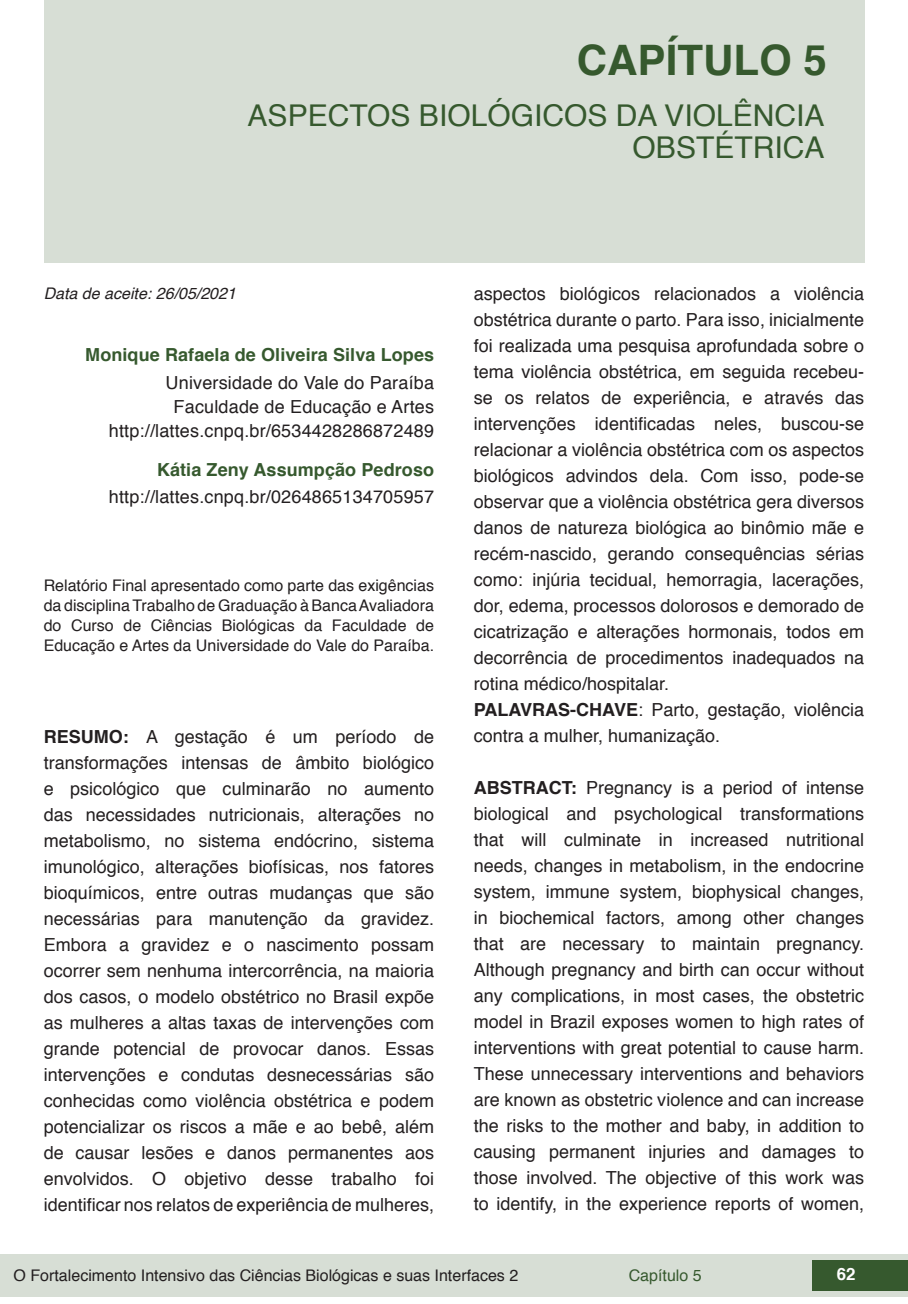
<style>
.page{position:relative;width:908px;height:1304px;background:#fff}
.page>*{position:absolute;margin:0;border:0;box-sizing:border-box;transform-origin:0 0}
.capítulos{font:700 42px "Helvetica";color:#36592e}
.nome_artigos{font:30px/32px "Helvetica";color:#36592e;text-align:right}
.Resumos_e_PC_TXT{font:18px/26px "Helvetica";color:#231f20;text-align:justify}
.info_autores{font:18px "Helvetica";letter-spacing:.01em;color:#231f20}
.nome_autores{font:700 18px "Helvetica";letter-spacing:.005em;color:#36592e}
.t1{font:700 16.8px "Helvetica";color:#fff}
.referencias_finais{font:16px/20px "Helvetica";color:#231f20;text-align:justify}
.t2{font:italic 16px "Helvetica";color:#231f20}
.t3{font:16px "Helvetica";color:#36592e}
.s1{font-weight:700}
</style>
<div class="page">
<div style="left:0;top:1254px;width:906px;height:43px;background:#d7ded5"></div>
<div style="left:812px;top:1261px;width:95px;height:30px;background:#36592e"></div>
<div style="left:44px;top:0;width:819px;height:263px;background:#d7ded5"></div>
<p class="capítulos" style="left:576px;top:26px;width:251px">CAPÍTULO 5</p>
<p class="nome_artigos" style="left:247px;top:101px;width:578px">ASPECTOS BIOLÓGICOS DA VIOLÊNCIA<br>OBSTÉTRICA</p>
<p class="t2" style="left:44px;top:280px;width:194px">Data de aceite: 26/05/2021</p>
<p class="nome_autores" style="left:85px;top:341px;width:350px">Monique Rafaela de Oliveira Silva Lopes</p>
<p class="info_autores" style="left:165px;top:369px;width:270px">Universidade do Vale do Paraíba</p>
<p class="info_autores" style="left:173px;top:393px;width:262px">Faculdade de Educação e Artes</p>
<p class="info_autores" style="left:109px;top:417px;width:326px">http://lattes.cnpq.br/6534428286872489</p>
<p class="nome_autores" style="left:157px;top:455px;width:278px">Kátia Zeny Assumpção Pedroso</p>
<p class="info_autores" style="left:109px;top:483px;width:326px">http://lattes.cnpq.br/0264865134705957</p>
<p class="referencias_finais" style="left:44px;top:576px;width:392px">Relatório Final apresentado como parte das exigências da disciplina Trabalho de Graduação à Banca Avaliadora do Curso de Ciências Biológicas da Faculdade de Educação e Artes da Universidade do Vale do Paraíba.</p>
<p class="Resumos_e_PC_TXT" style="left:44px;top:724px;width:392px"><span class="s1">RESUMO:</span> A gestação é um período de transformações intensas de âmbito biológico e psicológico que culminarão no aumento das necessidades nutricionais, alterações no metabolismo, no sistema endócrino, sistema imunológico, alterações biofísicas, nos fatores bioquímicos, entre outras mudanças que são necessárias para manutenção da gravidez.<br>Embora a gravidez e o nascimento possam ocorrer sem nenhuma intercorrência, na maioria dos casos, o modelo obstétrico no Brasil expõe as mulheres a altas taxas de intervenções com grande potencial de provocar danos. Essas intervenções e condutas desnecessárias são conhecidas como violência obstétrica e podem potencializar os riscos a mãe e ao bebê, além de causar lesões e danos permanentes aos envolvidos. O objetivo desse trabalho foi identificar nos relatos de experiência de mulheres,</p>
<p class="Resumos_e_PC_TXT" style="left:473px;top:281px;width:392px">aspectos biológicos relacionados a violência obstétrica durante o parto. Para isso, inicialmente foi realizada uma pesquisa aprofundada sobre o tema violência obstétrica, em seguida recebeu&shy;se os relatos de experiência, e através das intervenções identificadas neles, buscou-se relacionar a violência obstétrica com os aspectos biológicos advindos dela. Com isso, pode-se observar que a violência obstétrica gera diversos danos de natureza biológica ao binômio mãe e recém-nascido, gerando consequências sérias como: injúria tecidual, hemorragia, lacerações, dor, edema, processos dolorosos e demorado de cicatrização e alterações hormonais, todos em decorrência de procedimentos inadequados na rotina médico/hospitalar.</p>
<p class="Resumos_e_PC_TXT" style="left:473px;top:697px;width:392px"><span class="s1">PALAVRAS-CHAVE</span>: Parto, gestação, violência contra a mulher, humanização.</p>
<p class="Resumos_e_PC_TXT" style="left:473px;top:775px;width:392px"><span class="s1">ABSTRACT:</span> Pregnancy is a period of intense biological and psychological transformations that will culminate in increased nutritional needs, changes in metabolism, in the endocrine system, immune system, biophysical changes, in biochemical factors, among other changes that are necessary to maintain pregnancy.<br>Although pregnancy and birth can occur without any complications, in most cases, the obstetric model in Brazil exposes women to high rates of interventions with great potential to cause harm.<br>These unnecessary interventions and behaviors are known as obstetric violence and can increase the risks to the mother and baby, in addition to causing permanent injuries and damages to those involved. The objective of this work was to identify, in the experience reports of women,</p>
<p class="referencias_finais" style="left:14px;top:1266px;width:506px">O Fortalecimento Intensivo das Ciências Biológicas e suas Interfaces 2</p>
<p class="t3" style="left:628px;top:1263px;width:74px">Capítulo 5</p>
<p class="t1" style="left:836px;top:1261px;width:20px">62</p>
</div>
